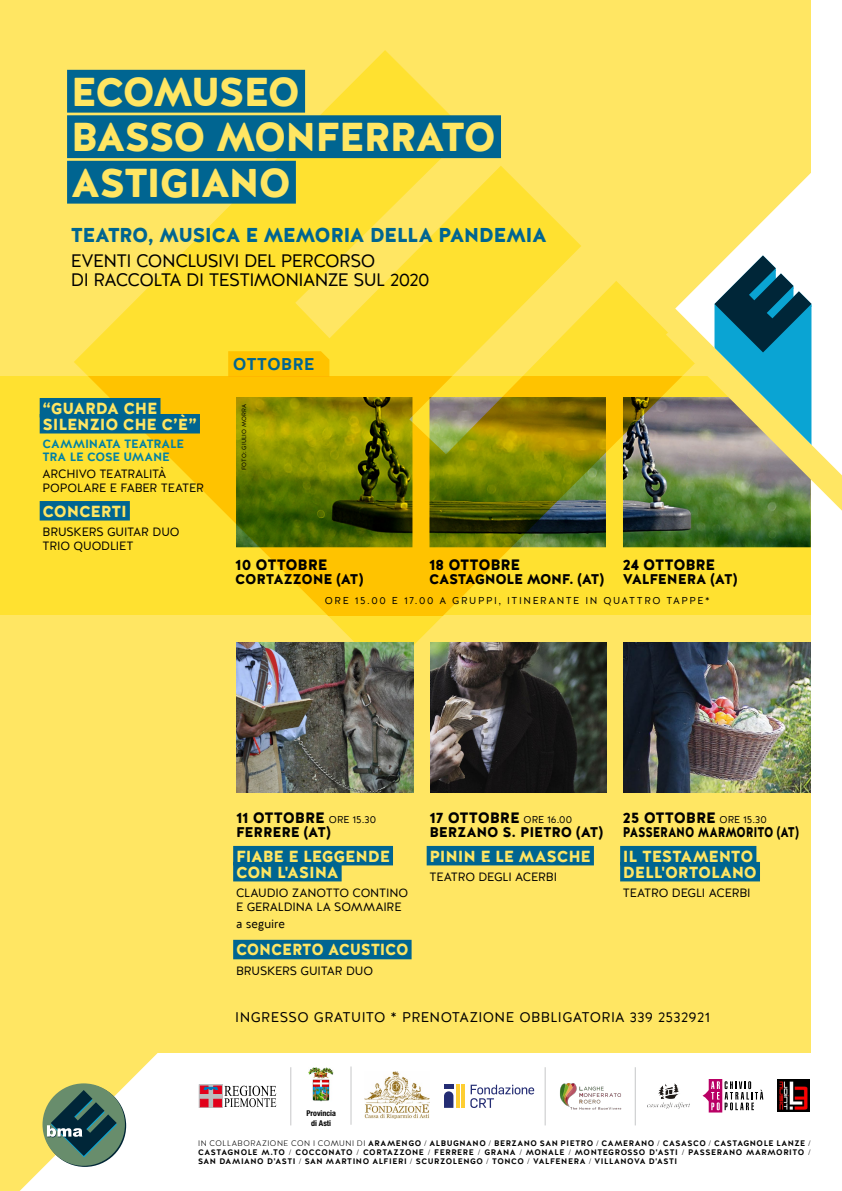
<style>
.page{position:relative;width:842px;height:1191px;background:#fff}
.page>*{position:absolute;margin:0;border:0;box-sizing:border-box;transform-origin:0 0}
.t1{font:900 40.1px/45.5px "Halis R";letter-spacing:-.04em;color:#ffe663}
.t2{font:900 20px "Halis R";letter-spacing:-.035em;color:#006591}
.t3{font:18px/19px "Halis R";letter-spacing:-.035em;color:#000}
.t4{font:700 17px "Halis R";letter-spacing:-.005em;color:#006591}
.t5{font:900 16px/16px "Halis R";letter-spacing:-.015em;color:#ffe663}
.t6{font:900 16px "Halis R";letter-spacing:-.015em;color:#ffe663;scale:.96 1}
.t7{font:900 15px "Halis R";letter-spacing:-.01em;color:#000}
.t8{font:900 14px "Halis R";letter-spacing:-.02em;color:#000}
.t9{font:14px "Halis R";letter-spacing:.025em;color:#000}
.t10{font:900 14px "Halis R";letter-spacing:-.02em;color:#000;scale:.82 1}
.t11{font:12px/14px "Halis R";letter-spacing:-.015em;color:#000}
.t12{font:700 12px/13px "Halis R";letter-spacing:-.02em;color:#0180a5}
.t13{font:10px "Halis R";letter-spacing:.15em;color:#000}
.t14{font:700 8px/9px "Halis R";letter-spacing:.065em;color:#000;text-align:justify}
.t15{font:700 condensed 8px/9.6px "Helvetica Neue LT Std";color:#000;text-align:center}
.t16{font:6px "Halis R";letter-spacing:.025em;color:#000}
.s1{font-weight:400;font-size:10px}
.s2{font-weight:300}
</style>
<div class="page">
<div style="left:0;top:0;width:811px;height:1052px;background:#ffe663"></div>
<svg style="left:74px;top:50px;width:592px;height:623px"></svg>
<img style="left:237px;top:642px;width:176px;height:150px">
<img style="left:430px;top:642px;width:177px;height:150px">
<img style="left:624px;top:642px;width:187px;height:150px">
<svg style="left:0;top:1052px;width:158px;height:139px;fill:#ffe663"></svg>
<div style="left:43px;top:1083px;width:82px;height:82px;background:#688d6c;border-radius:50%"></div>
<svg style="left:47px;top:1090px;width:70px;height:67px"></svg>
<div style="left:233px;top:846px;width:160px;height:19px;background:#006591"></div>
<div style="left:233px;top:862px;width:109px;height:19px;background:#006591"></div>
<div style="left:233px;top:939px;width:179px;height:20px;background:#006591"></div>
<div style="left:427px;top:846px;width:167px;height:19px;background:#006591"></div>
<div style="left:620px;top:846px;width:136px;height:19px;background:#006591"></div>
<div style="left:620px;top:862px;width:140px;height:19px;background:#006591"></div>
<hr style="left:545px;top:1067px;width:1px;height:58px;background:#c6c7c8">
<svg style="left:224px;top:1085px;width:52px;height:22px"></svg>
<svg style="left:201px;top:1086px;width:20px;height:19px"></svg>
<div style="left:199px;top:1084px;width:24px;height:23px;border:1px solid #bbbdbe"></div>
<div style="left:214px;top:1099px;width:8px;height:8px;background:#e2001a;border:1px solid #e2001a"></div>
<div style="left:200px;top:1099px;width:8px;height:8px;background:#e2001a;border:1px solid #e2001a"></div>
<svg style="left:200px;top:1085px;width:8px;height:8px"></svg>
<svg style="left:214px;top:1085px;width:8px;height:8px"></svg>
<svg style="left:204px;top:1087px;width:14px;height:2px"></svg>
<img style="left:560px;top:1083px;width:61px;height:27px">
<svg style="left:702px;top:1079px;width:61px;height:33px"></svg>
<hr style="left:291px;top:1067px;width:1px;height:58px;background:#c6c7c8">
<hr style="left:635px;top:1067px;width:1px;height:58px;background:#c6c7c8">
<img style="left:309px;top:1067px;width:24px;height:34px">
<div style="left:0;top:376px;width:811px;height:239px;background:#ffe130"></div>
<img style="left:697px;top:510px;width:114px;height:37px">
<hr style="left:351px;top:1066px;width:1px;height:58px;background:#c6c7c8">
<hr style="left:456px;top:1084px;width:3px;height:23px;background:#fece32">
<hr style="left:462px;top:1084px;width:3px;height:23px;background:#fece32">
<svg style="left:444px;top:1091px;width:9px;height:16px"></svg>
<div style="left:444px;top:1084px;width:9px;height:5px;background:#242d74"></div>
<svg style="left:470px;top:1084px;width:64px;height:24px"></svg>
<img style="left:365px;top:1071px;width:65px;height:48px">
<img style="left:647px;top:1083px;width:42px;height:25px">
<svg style="left:666px;top:331px;width:176px;height:179px;background:#95a560"></svg>
<svg style="left:675px;top:173px;width:167px;height:302px;fill:#fff"></svg>
<svg style="left:714px;top:255px;width:98px;height:220px;background:#689d9a"></svg>
<svg style="left:74px;top:376px;width:623px;height:239px"></svg>
<div style="left:40px;top:398px;width:120px;height:19px;background:#006591"></div>
<div style="left:40px;top:414px;width:160px;height:19px;background:#006591"></div>
<div style="left:40px;top:501px;width:90px;height:19px;background:#006591"></div>
<div style="left:67px;top:70px;width:238px;height:43px;background:#006591"></div>
<div style="left:67px;top:115px;width:434px;height:43px;background:#006591"></div>
<div style="left:67px;top:161px;width:229px;height:43px;background:#006591"></div>
<div style="left:228px;top:351px;width:101px;height:25px;background:#ffc300"></div>
<img style="left:777px;top:1079px;width:32px;height:32px">
<h1 class="t1" style="left:71px;top:70px;width:427px">ECOMUSEO<br>BASSO MONFERRATO<br>ASTIGIANO</h1>
<h2 class="t2" style="left:71px;top:222px;width:477px">TEATRO, MUSICA E MEMORIA DELLA PANDEMIA</h2>
<h3 class="t3" style="left:71px;top:251px;width:360px">EVENTI CONCLUSIVI DEL PERCORSO<br>DI RACCOLTA DI TESTIMONIANZE SUL 2020</h3>
<h3 class="t5" style="left:43px;top:400px;width:156px">“GUARDA CHE<br>SILENZIO CHE C’È”</h3>
<h3 class="t12" style="left:43px;top:438px;width:143px">CAMMINATA TEATRALE<br>TRA LE COSE UMANE</h3>
<h3 class="t11" style="left:43px;top:467px;width:163px">ARCHIVO TEATRALITÀ<br>POPOLARE E FABER TEATER</h3>
<h3 class="t5" style="left:43px;top:503px;width:86px">CONCERTI</h3>
<h3 class="t11" style="left:43px;top:525px;width:139px">BRUSKERS GUITAR DUO<br>TRIO QUODLIET</h3>
<h3 class="t4" style="left:233px;top:353px;width:83px">OTTOBRE</h3>
<p class="t16" style="left:240px;top:470px;width:68px;rotate:-90deg">FOTO: GIULIO MORRA</p>
<h3 class="t7" style="left:235px;top:555px;width:94px">10 OTTOBRE</h3>
<h3 class="t8" style="left:235px;top:570px;width:130px">CORTAZZONE (AT)</h3>
<h3 class="t7" style="left:623px;top:555px;width:94px">24 OTTOBRE</h3>
<h3 class="t8" style="left:623px;top:570px;width:116px">VALFENERA (AT)</h3>
<p class="t13" style="left:325px;top:593px;width:386px">ORE 15.00 E 17.00 A GRUPPI, ITINERANTE IN QUATTRO TAPPE*</p>
<h3 class="t7" style="left:429px;top:555px;width:93px">18 OTTOBRE</h3>
<h3 class="t8" style="left:429px;top:570px;width:177px">CASTAGNOLE MONF. (AT)</h3>
<h3 class="t7" style="left:236px;top:808px;width:142px">11 OTTOBRE <span class="s1">ORE 15.30</span></h3>
<h3 class="t8" style="left:236px;top:823px;width:96px">FERRERE (AT)</h3>
<h3 class="t5" style="left:236px;top:848px;width:155px">FIABE E LEGGENDE<br>CON L'ASINA</h3>
<h3 class="t11" style="left:236px;top:886px;width:174px">CLAUDIO ZANOTTO CONTINO<br>E GERALDINA LA SOMMAIRE</h3>
<h3 class="t11" style="left:236px;top:917px;width:50px">a seguire</h3>
<h3 class="t6" style="left:236px;top:939px;width:181px">CONCERTO ACUSTICO</h3>
<h3 class="t11" style="left:236px;top:964px;width:139px">BRUSKERS GUITAR DUO</h3>
<h3 class="t7" style="left:429px;top:808px;width:144px">17 OTTOBRE <span class="s1">ORE 16.00</span></h3>
<h3 class="t8" style="left:429px;top:823px;width:175px">BERZANO S. PIETRO (AT)</h3>
<h3 class="t5" style="left:429px;top:848px;width:163px">PININ E LE MASCHE</h3>
<h3 class="t11" style="left:429px;top:870px;width:129px">TEATRO DEGLI ACERBI</h3>
<h3 class="t7" style="left:623px;top:808px;width:145px">25 OTTOBRE <span class="s1">ORE 15.30</span></h3>
<h3 class="t10" style="left:623px;top:823px;width:216px">PASSERANO MARMORITO (AT)</h3>
<h3 class="t5" style="left:623px;top:848px;width:136px">IL TESTAMENTO<br>DELL'ORTOLANO</h3>
<h3 class="t11" style="left:623px;top:886px;width:129px">TEATRO DEGLI ACERBI</h3>
<h3 class="t9" style="left:235px;top:1008px;width:476px">INGRESSO GRATUITO * PRENOTAZIONE OBBLIGATORIA 339 2532921</h3>
<p class="t15" style="left:306px;top:1108px;width:31px">Provincia di Asti</p>
<p class="t14" style="left:198px;top:1138px;width:614px"><span class="s2">IN COLLABORAZIONE CON I COMUNI DI</span> ARAMENGO <span class="s2">/</span> ALBUGNANO <span class="s2">/</span> BERZANO SAN PIETRO <span class="s2">/</span> CAMERANO <span class="s2">/</span> CASASCO <span class="s2">/</span> CASTAGNOLE LANZE <span class="s2">/ </span>CASTAGNOLE M.TO <span class="s2">/</span> COCCONATO <span class="s2">/</span> CORTAZZONE <span class="s2">/</span> FERRERE <span class="s2">/</span> GRANA <span class="s2">/</span> MONALE <span class="s2">/</span> MONTEGROSSO D'ASTI <span class="s2">/</span> PASSERANO MARMORITO <span class="s2">/ </span>SAN DAMIANO D'ASTI <span class="s2">/</span> SAN MARTINO ALFIERI <span class="s2">/</span> SCURZOLENGO <span class="s2">/</span> TONCO <span class="s2">/</span> VALFENERA <span class="s2">/</span> VILLANOVA D'ASTI</p>
</div>
